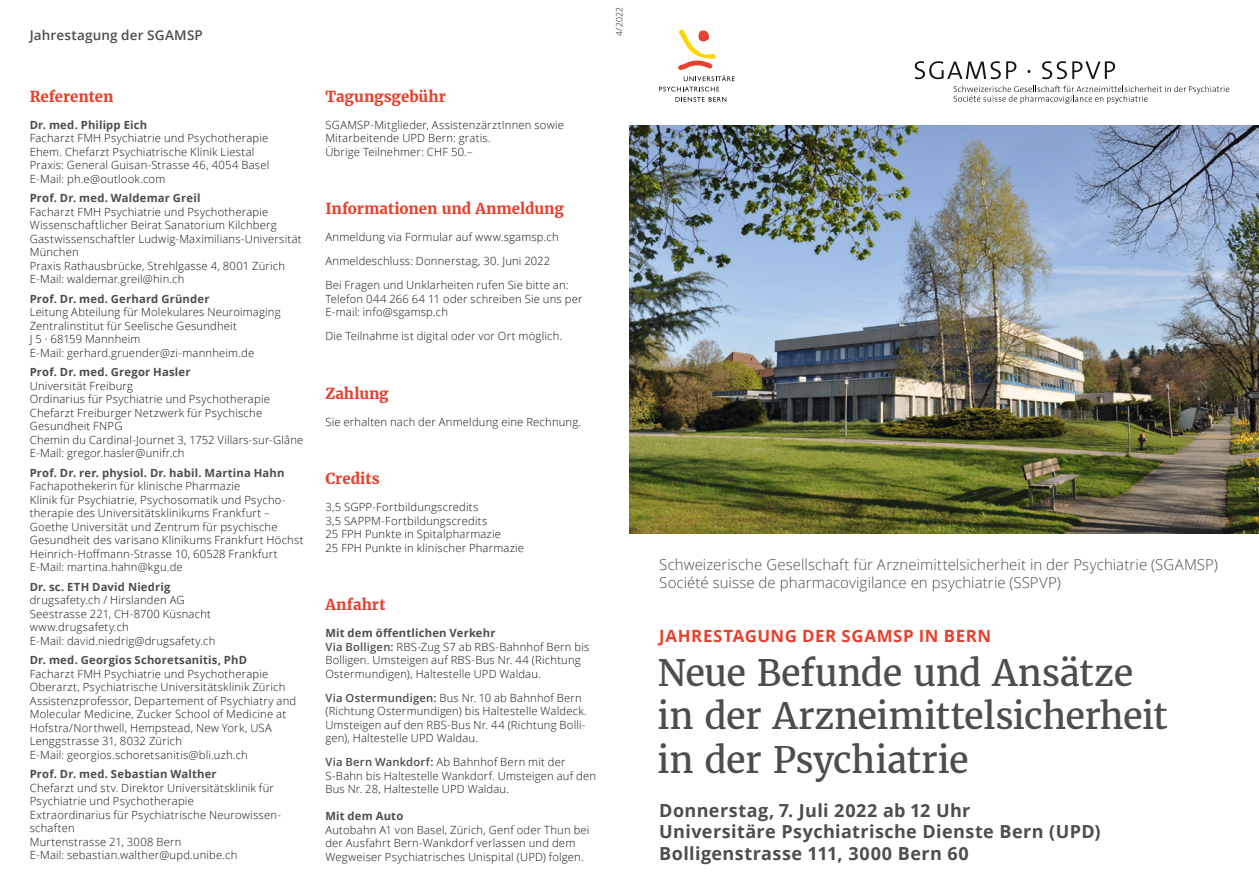
<style>
.page{position:relative;width:1259px;height:893px;background:#fff}
.page>*{position:absolute;margin:0;border:0;box-sizing:border-box;transform-origin:0 0}
.t1{font:36px/43.2px "Merriweather";letter-spacing:-.01em;color:#4d4d4c}
.t2{font:700 18px/21.6px "Open Sans";letter-spacing:.025em;color:#4d4d4c}
.t3{font:700 16.8px "Open Sans";letter-spacing:.035em;color:#e7412d}
.t4{font:300 15px/18px "Open Sans";letter-spacing:.005em;color:#4d4d4c}
.t5{font:700 15px "Merriweather";color:#e7412d}
.t6{font:600 13.5px "Open Sans";letter-spacing:.015em;color:#4d4d4c}
.t7{font:300 11.25px/13.5px "Open Sans";letter-spacing:.02em;color:#131413}
.t8{font:700 11.25px "Open Sans";letter-spacing:.015em;color:#4d4d4c}
.t9{font:300 8.7px "Open Sans";color:#131413}
.s1{font-weight:700;color:#4d4d4c}
.s2{font-weight:600;color:#4d4d4c}
</style>
<div class="page">
<img style="left:629px;top:125px;width:630px;height:409px">
<svg style="left:659px;top:87px;width:60px;height:4px"></svg>
<svg style="left:675px;top:97px;width:51px;height:5px"></svg>
<svg style="left:678px;top:30px;width:56px;height:51px"></svg>
<svg style="left:914px;top:61px;width:86px;height:18px"></svg>
<svg style="left:1006px;top:61px;width:10px;height:18px"></svg>
<svg style="left:1042px;top:61px;width:73px;height:18px"></svg>
<svg style="left:953px;top:86px;width:276px;height:18px"></svg>
<p class="t6" style="left:30px;top:26px;width:175px">Jahrestagung der SGAMSP</p>
<h3 class="t5" style="left:30px;top:87px;width:85px">Referenten</h3>
<p class="t8" style="left:30px;top:117px;width:119px">Dr. med. Philipp Eich</p>
<p class="t7" style="left:30px;top:131px;width:241px">Facharzt FMH Psychiatrie und Psychotherapie Ehem. Chefarzt Psychiatrische Klinik Liestal Praxis: General Guisan-Strasse 46, 4054 Basel E-Mail: ph.e@outlook.com</p>
<p class="t8" style="left:30px;top:190px;width:172px">Prof. Dr. med. Waldemar Greil</p>
<p class="t7" style="left:30px;top:205px;width:273px">Facharzt FMH Psychiatrie und Psychotherapie Wissenschaftlicher Beirat Sanatorium Kilchberg Gastwissenschaftler Ludwig-Maximilians-Universität München<br>Praxis Rathausbrücke, Strehlgasse 4, 8001 Zürich E-Mail: waldemar.greil@hin.ch</p>
<p class="t8" style="left:30px;top:291px;width:181px">Prof. Dr. med. Gerhard Gründer</p>
<p class="t7" style="left:30px;top:305px;width:252px">Leitung Abteilung für Molekulares Neuroimaging Zentralinstitut für Seelische Gesundheit<br>J 5 · 68159 Mannheim<br>E-Mail: gerhard.gruender@zi-mannheim.de</p>
<p class="t8" style="left:30px;top:364px;width:162px">Prof. Dr. med. Gregor Hasler</p>
<p class="t7" style="left:30px;top:379px;width:275px">Universität Freiburg<br>Ordinarius für Psychiatrie und Psychotherapie Chefarzt Freiburger Netzwerk für Psychische Gesundheit FNPG<br>Chemin du Cardinal-Journet 3, 1752 Villars-sur-Glâne E-Mail: gregor.hasler@unifr.ch</p>
<p class="t8" style="left:30px;top:465px;width:256px">Prof. Dr. rer. physiol. Dr. habil. Martina Hahn</p>
<p class="t7" style="left:30px;top:479px;width:275px">Fachapothekerin für klinische Pharmazie<br>Klinik für Psychiatrie, Psychosomatik und Psycho&shy;therapie des Universitätsklinikums Frankfurt – Goethe Universität und Zentrum für psychische Gesundheit des varisano Klinikums Frankfurt Höchst Heinrich-Hoffmann-Strasse 10, 60528 Frankfurt E-Mail: martina.hahn@kgu.de</p>
<p class="t8" style="left:30px;top:579px;width:142px">Dr. sc. ETH David Niedrig</p>
<p class="t7" style="left:30px;top:593px;width:187px">drugsafety.ch / Hirslanden AG<br>Seestrasse 221, CH-8700 Küsnacht www.drugsafety.ch<br>E-Mail: david.niedrig@drugsafety.ch</p>
<p class="t8" style="left:30px;top:652px;width:219px">Dr. med. Georgios Schoretsanitis, PhD</p>
<p class="t7" style="left:30px;top:667px;width:268px">Facharzt FMH Psychiatrie und Psychotherapie Oberarzt, Psychiatrische Universitätsklinik Zürich Assistenzprofessor, Departement of Psychiatry and Molecular Medicine, Zucker School of Medicine at Hofstra/Northwell, Hempstead, New York, USA Lenggstrasse 31, 8032 Zürich<br>E-Mail: georgios.schoretsanitis@bli.uzh.ch</p>
<p class="t8" style="left:30px;top:766px;width:188px">Prof. Dr. med. Sebastian Walther</p>
<p class="t7" style="left:30px;top:781px;width:253px">Chefarzt und stv. Direktor Universitätsklinik für Psychiatrie und Psychotherapie<br>Extraordinarius für Psychiatrische Neurowissen&shy;schaften<br>Murtenstrasse 21, 3008 Bern<br>E-Mail: sebastian.walther@upd.unibe.ch</p>
<p class="t9" style="left:613px;top:36px;width:30px;rotate:-90deg">4/2022</p>
<h3 class="t5" style="left:325px;top:87px;width:122px">Tagungsgebühr</h3>
<p class="t7" style="left:325px;top:118px;width:240px">SGAMSP-Mitglieder, AssistenzärztInnen sowie<br>Mitarbeitende UPD Bern: gratis.<br>Übrige Teilnehmer: CHF 50.–</p>
<h3 class="t5" style="left:325px;top:200px;width:240px">Informationen und Anmeldung</h3>
<p class="t7" style="left:325px;top:225px;width:244px;line-height:24px">Anmeldung via Formular auf www.sgamsp.ch<br>Anmeldeschluss: Donnerstag, 30. Juni 2022<br>Bei Fragen und Unklarheiten rufen Sie bitte an:</p>
<p class="t7" style="left:325px;top:292px;width:259px">Telefon 044 266 64 11 oder schreiben Sie uns per<br>E-mail: info@sgamsp.ch</p>
<p class="t7" style="left:325px;top:329px;width:238px">Die Teilnahme ist digital oder vor Ort möglich.</p>
<h3 class="t5" style="left:325px;top:384px;width:65px">Zahlung</h3>
<p class="t7" style="left:325px;top:415px;width:257px">Sie erhalten nach der Anmeldung eine Rechnung.</p>
<h3 class="t5" style="left:325px;top:470px;width:56px">Credits</h3>
<p class="t7" style="left:325px;top:500px;width:200px">3,5 SGPP-Fortbildungscredits<br>3,5 SAPPM-Fortbildungscredits<br>25 FPH Punkte in Spitalpharmazie<br>25 FPH Punkte in klinischer Pharmazie</p>
<h3 class="t5" style="left:325px;top:596px;width:62px">Anfahrt</h3>
<p class="t7" style="left:325px;top:626px;width:265px"><span class="s1">Mit dem öffentlichen Verkehr<br></span><span class="s2">Via Bolligen:</span> RBS-Zug S7 ab RBS-Bahnhof Bern bis Bolligen. Umsteigen auf RBS-Bus Nr. 44 (Richtung Ostermundigen), Haltestelle UPD Waldau.</p>
<p class="t7" style="left:325px;top:691px;width:263px"><span class="s2">Via Ostermundigen:</span> Bus Nr. 10 ab Bahnhof Bern (Richtung Ostermundigen) bis Haltestelle Waldeck.<br>Umsteigen auf den RBS-Bus Nr. 44 (Richtung Bolli&shy;gen), Haltestelle UPD Waldau.</p>
<p class="t7" style="left:325px;top:755px;width:272px"><span class="s2">Via Bern Wankdorf:</span> Ab Bahnhof Bern mit der<br>S-Bahn bis Haltestelle Wankdorf. Umsteigen auf den<br>Bus Nr. 28, Haltestelle UPD Waldau.</p>
<p class="t8" style="left:325px;top:808px;width:79px">Mit dem Auto</p>
<p class="t7" style="left:325px;top:823px;width:266px">Autobahn A1 von Basel, Zürich, Genf oder Thun bei der Ausfahrt Bern-Wankdorf verlassen und dem<br>Wegweiser Psychiatrisches Unispital (UPD) folgen.</p>
<h3 class="t4" style="left:659px;top:555px;width:560px">Schweizerische Gesellschaft für Arzneimittelsicherheit in der Psychiatrie (SGAMSP)<br>Société suisse de pharmacovigilance en psychiatrie (SSPVP)</h3>
<h3 class="t3" style="left:659px;top:624px;width:333px">JAHRESTAGUNG DER SGAMSP IN BERN</h3>
<h1 class="t1" style="left:657px;top:652px;width:512px">Neue Befunde und Ansätze in der Arzneimittelsicherheit in der Psychiatrie</h1>
<h2 class="t2" style="left:659px;top:799px;width:443px">Donnerstag, 7. Juli 2022 ab 12 Uhr<br>Universitäre Psychiatrische Dienste Bern (UPD)<br>Bolligenstrasse 111, 3000 Bern 60</h2>
</div>
